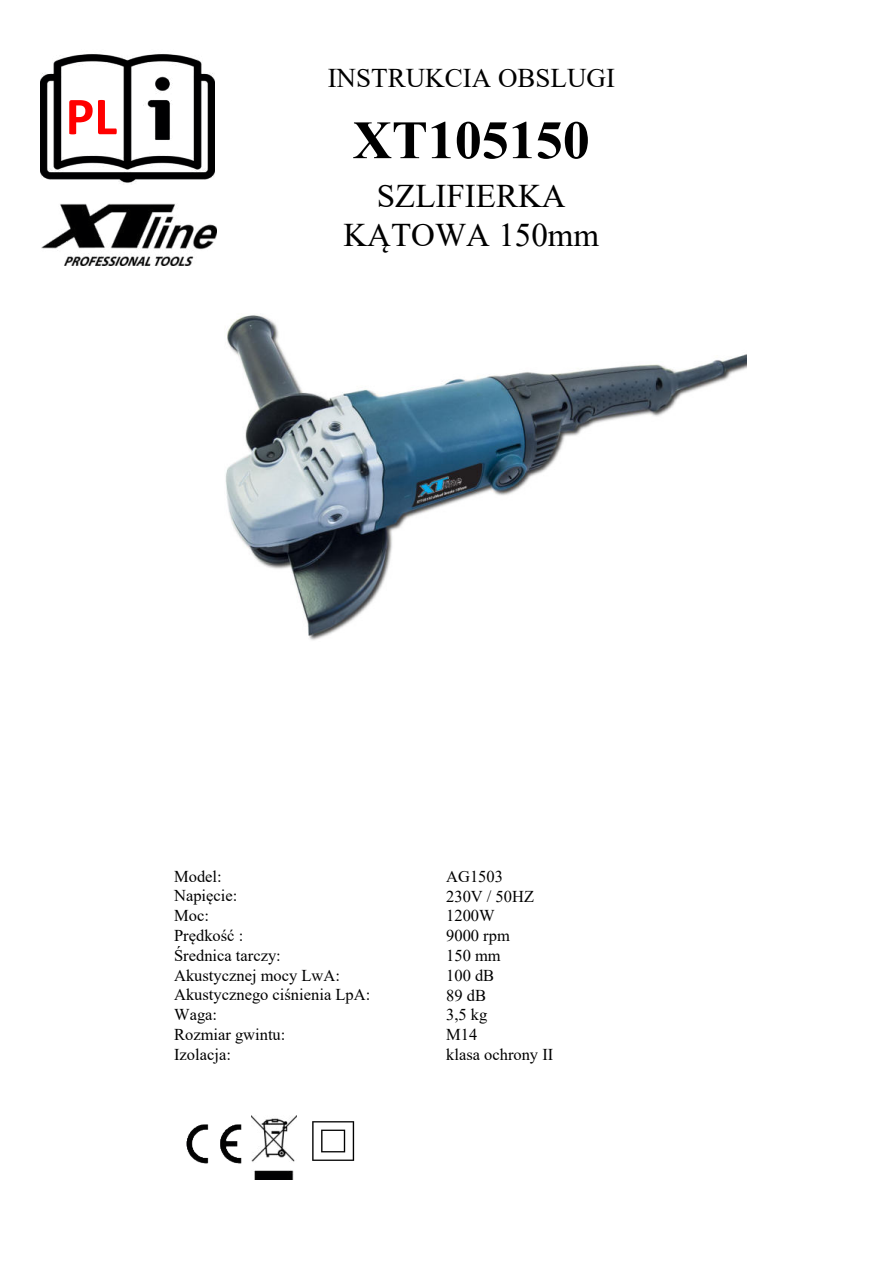
<style>
.page{position:relative;width:893px;height:1263px;background:#fff}
.page>*{position:absolute;margin:0;border:0;box-sizing:border-box;transform-origin:0 0}
.t1{font:700 54px "Times New Roman";color:#000}
.t2{font:700 54px "Calibri";color:#f00}
.t3{font:33px/39.6px "Times New Roman";color:#000;text-align:center}
.t4{font:27px "Times New Roman";color:#000}
.t5{font:16.5px/19.8px "Times New Roman";color:#000}
.s1{font-style:inherit}
</style>
<div class="page">
<img style="left:40px;top:54px;width:175px;height:129px">
<img style="left:41px;top:204px;width:176px;height:61px">
<img style="left:186px;top:1124px;width:56px;height:40px">
<img style="left:251px;top:1115px;width:46px;height:65px">
<img style="left:312px;top:1121px;width:43px;height:40px">
<img style="left:225px;top:315px;width:521px;height:325px">
<h1 class="t2" style="left:66px;top:78px;width:53px">PL</h1>
<h3 class="t4" style="left:328px;top:59px;width:289px">INSTRUKCIA OBSLUGI</h3>
<h1 class="t1" style="left:353px;top:103px;width:239px">XT10<span class="s1">5150</span></h1>
<h2 class="t3" style="left:343px;top:175px;width:257px">SZLIFIERKA<br>KĄTOWA 150mm</h2>
<p class="t5" style="left:174px;top:865px;width:198px">Model:<br>Napięcie:<br>Moc:<br>Prędkość :<br>Średnica tarczy:<br>Akustycznej mocy LwA:<br>Akustycznego ciśnienia LpA:<br>Waga:<br>Rozmiar gwintu:<br>Izolacja:</p>
<p class="t5" style="left:446px;top:866px;width:109px">AG1503<br>230V / 50HZ<br>1200W<br>9000 rpm<br>150 mm<br>100 dB<br>89 dB<br>3,5 kg<br>M14<br>klasa ochrony II</p>
</div>
